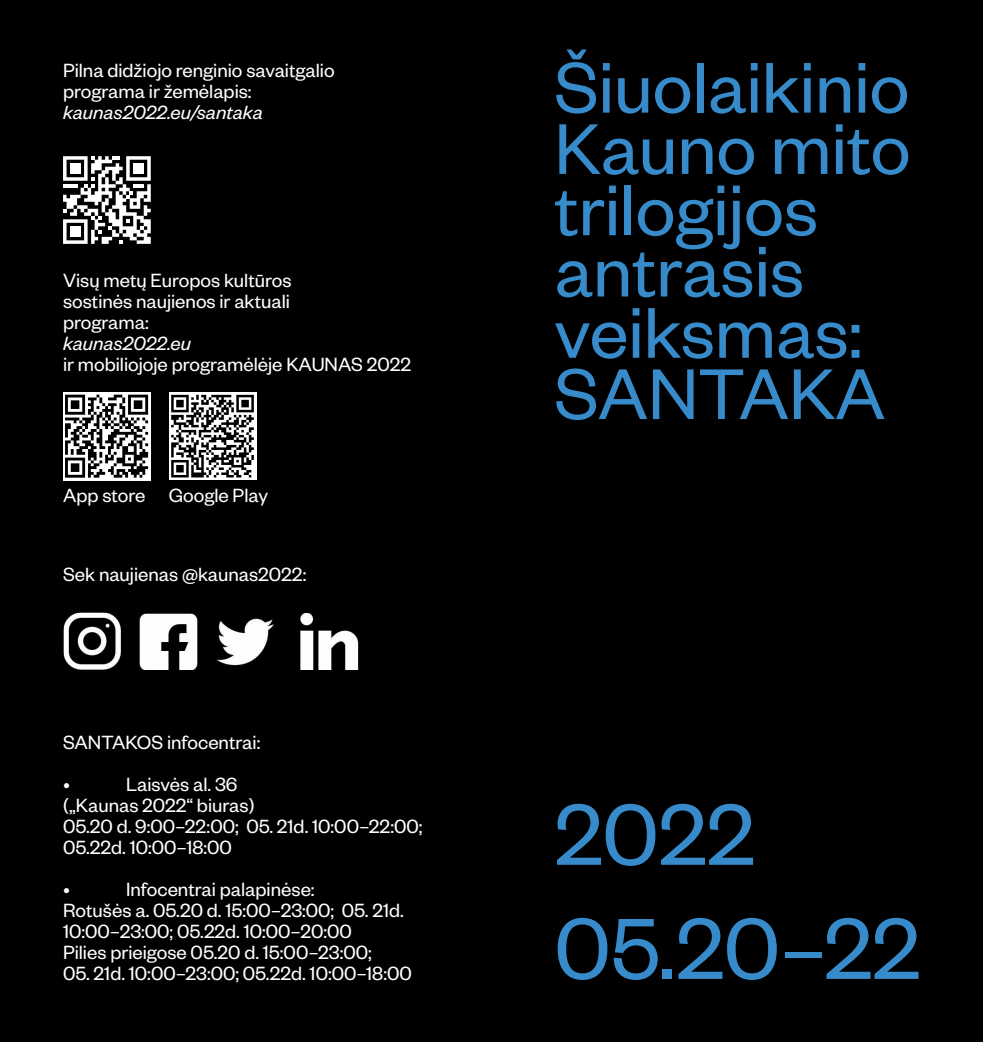
<style>
.page{position:relative;width:983px;height:1042px;background:#fff}
.page>*{position:absolute;margin:0;border:0;box-sizing:border-box;transform-origin:0 0}
.t1{font:95.02px/114.1px "Founders Grotesk";color:#378bca}
.t2{font:78.75px/61.2px "Founders Grotesk";color:#378bca}
.t3{font:21px/21px "Founders Grotesk";color:#fff}
.t4{font:italic 21px "Founders Grotesk";color:#fff}
</style>
<div class="page">
<div style="left:0;top:0;width:982px;height:1042px;background:#000"></div>
<svg style="left:63px;top:392px;width:88px;height:88px"></svg>
<svg style="left:65px;top:395px;width:83px;height:83px"></svg>
<svg style="left:169px;top:392px;width:87px;height:88px"></svg>
<svg style="left:171px;top:395px;width:83px;height:82px"></svg>
<img style="left:63px;top:613px;width:58px;height:56px">
<img style="left:139px;top:613px;width:59px;height:57px">
<img style="left:215px;top:613px;width:58px;height:55px">
<img style="left:292px;top:613px;width:69px;height:57px">
<svg style="left:63px;top:156px;width:88px;height:88px"></svg>
<div style="left:70px;top:226px;width:11px;height:11px;background:#fff"></div>
<p class="t3" style="left:63px;top:59px;width:273px">Pilna didžiojo renginio savaitgalio programa ir žemėlapis:</p>
<p class="t4" style="left:63px;top:100px;width:201px">kaunas2022.eu/santaka</p>
<p class="t3" style="left:63px;top:269px;width:230px;text-align:justify">Visų metų Europos kultūros sostinės naujienos ir aktuali programa:</p>
<p class="t4" style="left:63px;top:331px;width:129px">kaunas2022.eu</p>
<p class="t3" style="left:63px;top:353px;width:349px">ir mobiliojoje programėlėje KAUNAS 2022</p>
<p class="t3" style="left:63px;top:484px;width:206px">App store Google Play</p>
<p class="t3" style="left:63px;top:563px;width:245px">Sek naujienas @kaunas2022:</p>
<p class="t3" style="left:63px;top:720px;width:199px;line-height:42px">SANTAKOS infocentrai: •</p>
<p class="t3" style="left:63px;top:773px;width:361px;text-indent:63px">Laisvės al. 36<br>(„Kaunas 2022“ biuras)<br>05.20 d. 9:00–22:00; 05. 21d. 10:00–22:00;<br>05.22d. 10:00–18:00</p>
<p class="t3" style="left:63px;top:878px;width:9px">•</p>
<p class="t3" style="left:63px;top:878px;width:342px;text-indent:63px">Infocentrai palapinėse:<br>Rotušės a. 05.20 d. 15:00–23:00; 05. 21d.<br>10:00–23:00; 05.22d. 10:00–20:00<br>Pilies prieigose 05.20 d. 15:00–23:00;</p>
<p class="t3" style="left:63px;top:962px;width:350px">05. 21d. 10:00–23:00; 05.22d. 10:00–18:00</p>
<h2 class="t2" style="left:554px;top:53px;width:357px">Šiuolaikinio<br>Kauno mito trilogijos antrasis veiksmas:<br>SANTAKA</h2>
<h1 class="t1" style="left:554px;top:772px;width:367px">2022<br>05.20–22</h1>
</div>
